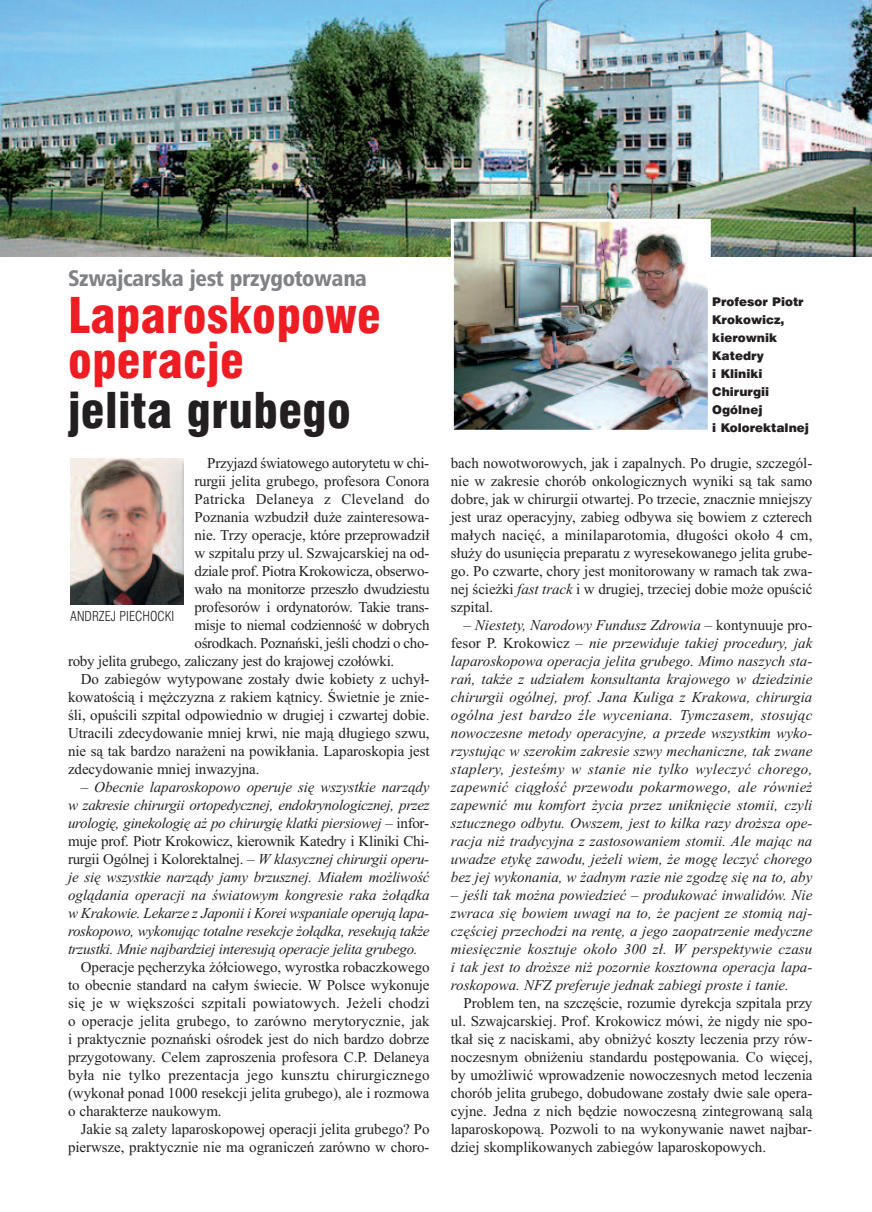
<style>
.page{position:relative;width:872px;height:1212px;background:#fff}
.page>*{position:absolute;margin:0;border:0;box-sizing:border-box;transform-origin:0 0}
.t1{font:48px/45px "Swis 721 Blk Cn EU";letter-spacing:.005em;color:#ee1d23}
.t2{font:48px "Swis 721 Blk Cn EU";letter-spacing:.005em;color:#231f20}
.t3{font:22.5px "Humnst 777 Blk Cn EU";letter-spacing:-.015em;color:#808285}
.t4{font:15px/18px "Times New Roman";letter-spacing:-.005em;color:#231f20;text-align:justify}
.t5{font:italic 15px/18px "Times New Roman";color:#231f20;text-align:justify}
.t6{font:15px "Times New Roman";letter-spacing:.015em;color:#231f20}
.t7{font:13.5px "Swis 721 Lt Cn EU";color:#231f20}
.t8{font:12px/18px "Swis 721 Blk EU";color:#231f20}
.s1{font-style:normal}
.s2{font-style:italic}
</style>
<div class="page">
<img style="left:70px;top:458px;width:114px;height:147px">
<img style="left:0;top:0;width:872px;height:256px">
<img style="left:455px;top:223px;width:252px;height:206px">
<div style="left:451px;top:219px;width:260px;height:214px;border:3px solid #fff"></div>
<h2 class="t3" style="left:68px;top:263px;width:300px">Szwajcarska jest przygotowana</h2>
<h1 class="t1" style="left:68px;top:296px;width:314px">Laparoskopowe operacje</h1>
<h1 class="t2" style="left:68px;top:381px;width:284px">jelita grubego</h1>
<p class="t4" style="left:207px;top:454px;width:223px">Przyjazd światowego autorytetu w chi-</p>
<p class="t4" style="left:194px;top:472px;width:236px">rurgii jelita grubego, profesora Conora</p>
<p class="t6" style="left:194px;top:490px;width:236px">Patricka Delaneya z Cleveland do</p>
<p class="t4" style="left:194px;top:508px;width:236px">Poznania wzbudził duże zainteresowa-</p>
<p class="t4" style="left:194px;top:526px;width:236px">nie. Trzy operacje, które przeprowadził</p>
<p class="t4" style="left:194px;top:544px;width:236px">w szpitalu przy ul. Szwajcarskiej na od-</p>
<p class="t4" style="left:194px;top:562px;width:236px">dziale prof. Piotra Krokowicza, obserwo-</p>
<p class="t4" style="left:194px;top:580px;width:236px">wało na monitorze przeszło dwudziestu</p>
<p class="t4" style="left:194px;top:598px;width:236px">profesorów i ordynatorów. Takie trans-</p>
<p class="t4" style="left:194px;top:616px;width:236px">misje to niemal codzienność w dobrych</p>
<p class="t4" style="left:194px;top:634px;width:236px">ośrodkach. Poznański, jeśli chodzi o cho-</p>
<p class="t4" style="left:68px;top:652px;width:328px">roby jelita grubego, zaliczany jest do krajowej czołówki.</p>
<p class="t4" style="left:81px;top:670px;width:350px">Do zabiegów wytypowane zostały dwie kobiety z uchył-</p>
<p class="t4" style="left:68px;top:688px;width:363px">kowatością i mężczyzna z rakiem kątnicy. Świetnie je znie-</p>
<p class="t4" style="left:68px;top:706px;width:363px">śli, opuścili szpital odpowiednio w drugiej i czwartej dobie.</p>
<p class="t4" style="left:68px;top:724px;width:363px">Utracili zdecydowanie mniej krwi, nie mają długiego szwu,</p>
<p class="t4" style="left:68px;top:742px;width:363px">nie są tak bardzo narażeni na powikłania. Laparoskopia jest</p>
<p class="t4" style="left:68px;top:760px;width:193px">zdecydowanie mniej inwazyjna.</p>
<p class="t5" style="left:68px;top:778px;width:363px;text-indent:13px"><span class="s1">–</span> Obecnie laparoskopowo operuje się wszystkie narządy w zakresie chirurgii ortopedycznej, endokrynologicznej, przez urologię, ginekologię aż po chirurgię klatki piersiowej <span class="s1">– infor&shy;muje prof. Piotr Krokowicz, kierownik Katedry i Kliniki Chi&shy;rurgii Ogólnej i Kolorektalnej. –</span> W klasycznej chirurgii operu&shy;je się wszystkie narządy jamy brzusznej. Miałem możliwość oglądania operacji na światowym kongresie raka żołądka w Krakowie. Lekarze z Japonii i Korei wspaniale operują lapa&shy;roskopowo, wykonując totalne resekcje żołądka, resekują także trzustki. Mnie najbardziej interesują operacje jelita grubego.</p>
<p class="t4" style="left:68px;top:958px;width:363px;text-indent:13px">Operacje pęcherzyka żółciowego, wyrostka robaczkowego to obecnie standard na całym świecie. W Polsce wykonuje się je w większości szpitali powiatowych. Jeżeli chodzi o operacje jelita grubego, to zarówno merytorycznie, jak i praktycznie poznański ośrodek jest do nich bardzo dobrze przygotowany. Celem zaproszenia profesora C.P. Delaneya była nie tylko prezentacja jego kunsztu chirurgicznego (wykonał ponad 1000 resekcji jelita grubego), ale i rozmowa o charakterze naukowym.</p>
<p class="t4" style="left:68px;top:1120px;width:363px;text-align:right">Jakie są zalety laparoskopowej operacji jelita grubego? Po pierwsze, praktycznie nie ma ograniczeń zarówno w choro-</p>
<p class="t7" style="left:70px;top:608px;width:105px">ANDRZEJ PIECHOCKI</p>
<p class="t8" style="left:712px;top:293px;width:98px">Profesor Piotr<br>Krokowicz, kierownik<br>Katedry<br>i Kliniki<br>Chirurgii<br>Ogólnej<br>i Kolorektalnej</p>
<p class="t4" style="left:451px;top:454px;width:363px">bach nowotworowych, jak i zapalnych. Po drugie, szczegól&shy;nie w zakresie chorób onkologicznych wyniki są tak samo dobre, jak w chirurgii otwartej. Po trzecie, znacznie mniejszy jest uraz operacyjny, zabieg odbywa się bowiem z czterech małych nacięć, a minilaparotomia, długości około 4 cm, służy do usunięcia preparatu z wyresekowanego jelita grube&shy;go. Po czwarte, chory jest monitorowany w ramach tak zwa&shy;nej ścieżki <span class="s2">fast track</span> i w drugiej, trzeciej dobie może opuścić szpital.</p>
<p class="t5" style="left:451px;top:616px;width:363px;text-indent:13px"><span class="s1">–</span> Niestety, Narodowy Fundusz Zdrowia <span class="s1">– kontynuuje pro&shy;fesor P. Krokowicz –</span> nie przewiduje takiej procedury, jak laparoskopowa operacja jelita grubego. Mimo naszych sta&shy;rań, także z udziałem konsultanta krajowego w dziedzinie chirurgii ogólnej, prof. Jana Kuliga z Krakowa, chirurgia ogólna jest bardzo źle wyceniana. Tymczasem, stosując nowoczesne metody operacyjne, a przede wszystkim wyko&shy;rzystując w szerokim zakresie szwy mechaniczne, tak zwane staplery, jesteśmy w stanie nie tylko wyleczyć chorego, zapewnić ciągłość przewodu pokarmowego, ale również zapewnić mu komfort życia przez uniknięcie stomii, czyli sztucznego odbytu. Owszem, jest to kilka razy droższa ope&shy;racja niż tradycyjna z zastosowaniem stomii. Ale mając na uwadze etykę zawodu, jeżeli wiem, że mogę leczyć chorego bez jej wykonania, w żadnym razie nie zgodzę się na to, aby</p>
<p class="t5" style="left:451px;top:886px;width:363px">– jeśli tak można powiedzieć – produkować inwalidów. Nie zwraca się bowiem uwagi na to, że pacjent ze stomią naj&shy;częściej przechodzi na rentę, a jego zaopatrzenie medyczne miesięcznie kosztuje około 300 zł. W perspektywie czasu i tak jest to droższe niż pozornie kosztowna operacja lapa&shy;roskopowa. NFZ preferuje jednak zabiegi proste i tanie.</p>
<p class="t4" style="left:451px;top:994px;width:363px;text-indent:13px">Problem ten, na szczęście, rozumie dyrekcja szpitala przy ul. Szwajcarskiej. Prof. Krokowicz mówi, że nigdy nie spo&shy;tkał się z naciskami, aby obniżyć koszty leczenia przy rów&shy;noczesnym obniżeniu standardu postępowania. Co więcej, by umożliwić wprowadzenie nowoczesnych metod leczenia chorób jelita grubego, dobudowane zostały dwie sale opera&shy;cyjne. Jedna z nich będzie nowoczesną zintegrowaną salą laparoskopową. Pozwoli to na wykonywanie nawet najbar&shy;dziej skomplikowanych zabiegów laparoskopowych.</p>
</div>
